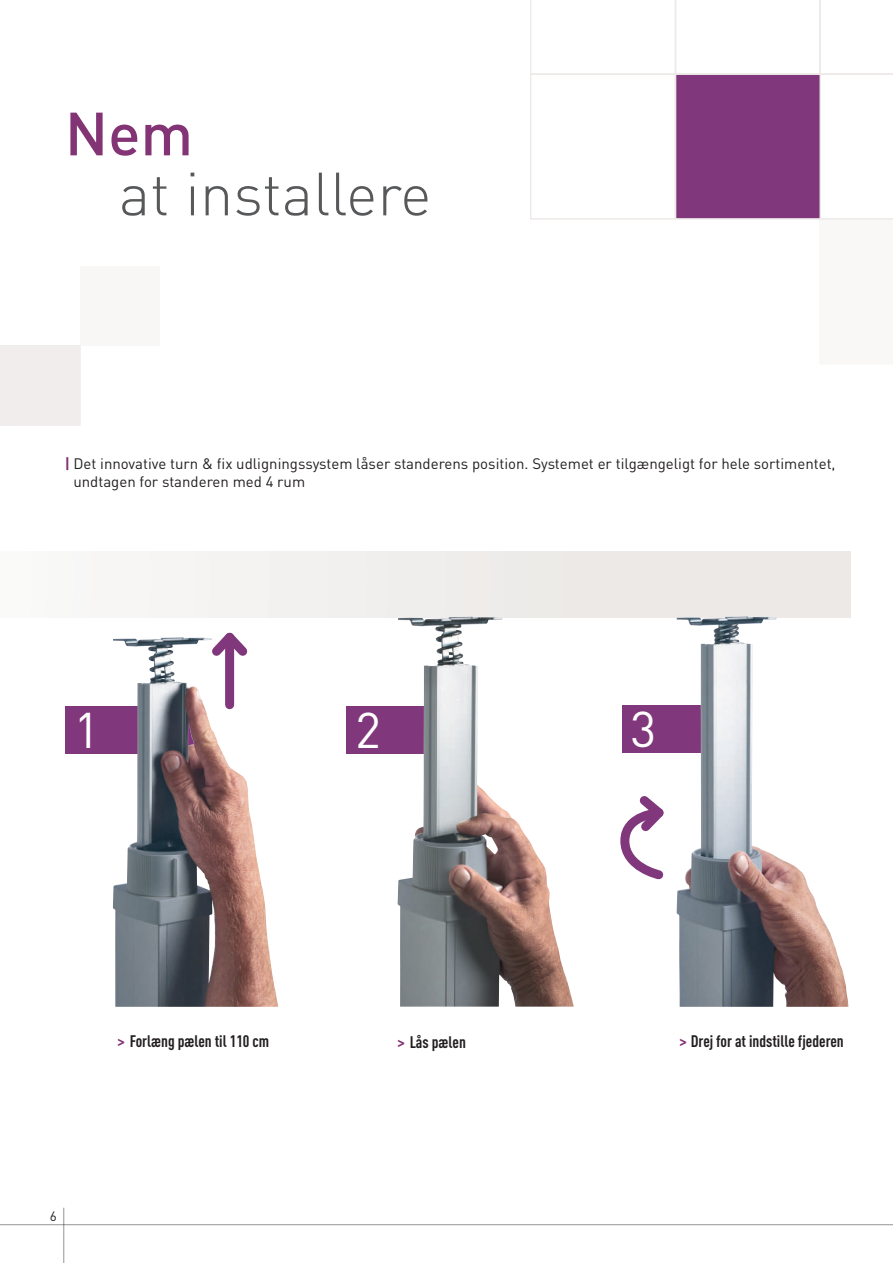
<style>
.page{position:relative;width:893px;height:1263px;background:#fff}
.page>*{position:absolute;margin:0;border:0;box-sizing:border-box;transform-origin:0 0}
.t1{font:300 60px "DIN Pro";color:#57585a}
.t2{font:500 60px "DIN Pro";color:#833475}
.t3{font:49.5px "DIN Pro";color:#fff}
.t4{font:700 condensed 16.5px "DIN Pro";color:#231f20}
.t5{font:15px/18px "DIN Pro";color:#231f20}
.t6{font:13.5px "DIN Pro";color:#231f20}
.s1{font-weight:700;color:#833475}
.s2{font-weight:500;font-stretch:normal;color:#833475}
</style>
<div class="page">
<hr style="left:0;top:1224px;width:893px;height:1px;background:#939598">
<hr style="left:63px;top:1208px;width:1px;height:55px;background:#939598">
<svg style="left:530px;top:0;width:363px;height:220px"></svg>
<div style="left:622px;top:705px;width:120px;height:48px;background:#81377c"></div>
<div style="left:0;top:551px;width:850px;height:67px;background:#f0eeec"></div>
<img style="left:676px;top:616px;width:172px;height:391px">
<div style="left:346px;top:706px;width:121px;height:48px;background:#81377c"></div>
<img style="left:397px;top:617px;width:177px;height:390px">
<div style="left:65px;top:706px;width:135px;height:48px;background:#81377c"></div>
<img style="left:113px;top:637px;width:165px;height:370px">
<div style="left:225px;top:637px;width:9px;height:68px;background:#81377c"></div>
<svg style="left:212px;top:632px;width:35px;height:32px"></svg>
<svg style="left:620px;top:796px;width:44px;height:84px"></svg>
<div style="left:0;top:345px;width:81px;height:81px;background:#ece9e7"></div>
<div style="left:80px;top:266px;width:80px;height:80px;background:#f6f5f3"></div>
<h1 class="t2" style="left:65px;top:93px;width:130px">Nem</h1>
<h1 class="t1" style="left:119px;top:153px;width:314px">at installere</h1>
<p class="t5" style="left:73px;top:453px;width:764px;text-indent:-9px"><span class="s1">|</span> Det innovative turn &amp; fix udligningssystem låser standerens position. Systemet er tilgængeligt for hele sortimentet, undtagen for standeren med 4 rum</p>
<h2 class="t3" style="left:74px;top:691px;width:27px">1</h2>
<h2 class="t3" style="left:355px;top:691px;width:27px">2</h2>
<h2 class="t3" style="left:630px;top:690px;width:27px">3</h2>
<p class="t4" style="left:117px;top:1031px;width:154px"><span class="s2">&gt;</span> Forlæng pælen til 110 cm</p>
<p class="t4" style="left:397px;top:1032px;width:71px"><span class="s2">&gt;</span> Lås pælen</p>
<p class="t4" style="left:679px;top:1031px;width:167px"><span class="s2">&gt;</span> Drej for at indstille fjederen</p>
<p class="t6" style="left:50px;top:1205px;width:9px">6</p>
</div>
